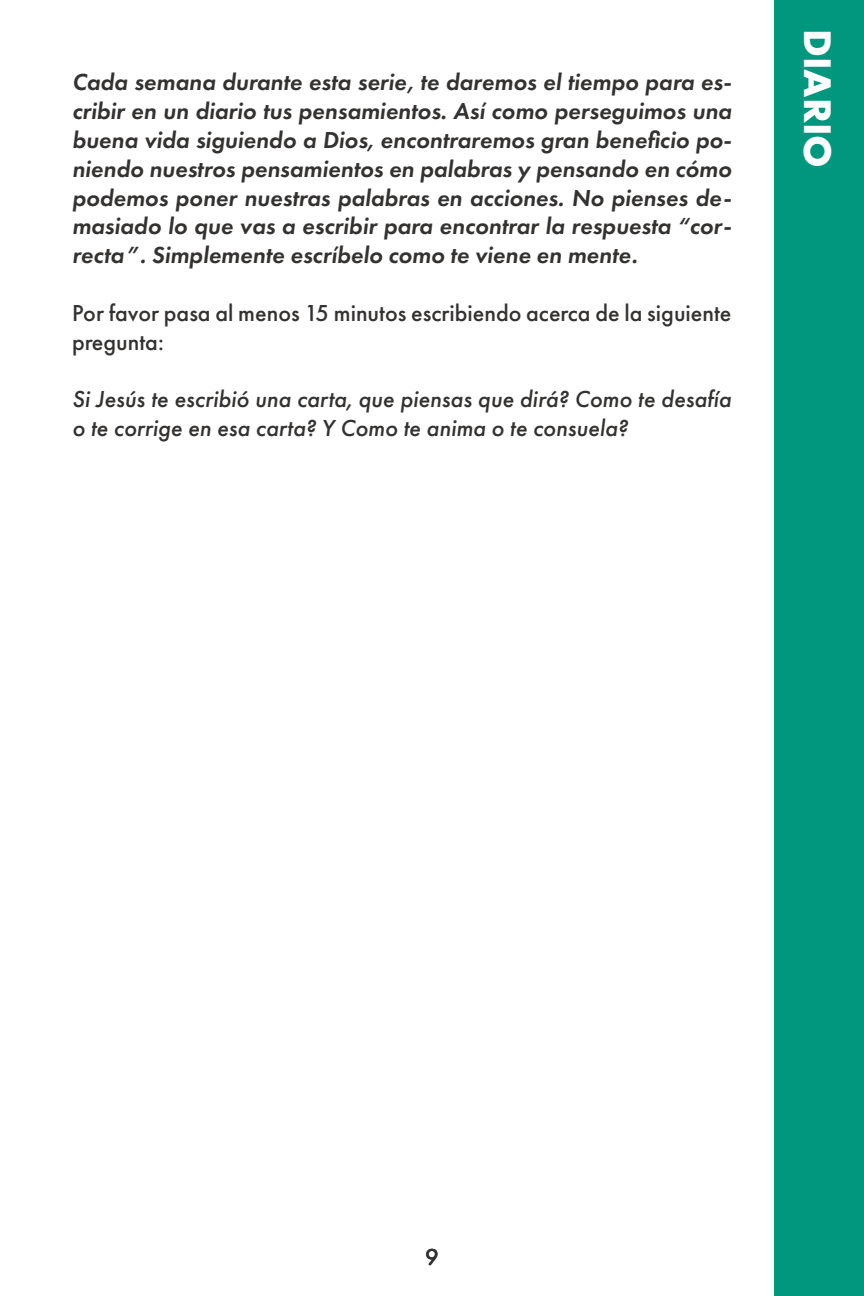
<style>
.page{position:relative;width:864px;height:1296px;background:#fff}
.page>*{position:absolute;margin:0;border:0;box-sizing:border-box;transform-origin:0 0}
.t1{font:700 40px "Futura PT";color:#fff}
.t2{font:italic 600 24px/28.8px "Futura PT";color:#343231;text-align:justify}
.t3{font:italic 500 24px/28.8px "Futura PT";color:#343231}
.t4{font:500 24px/28.8px "Futura PT";color:#343231}
</style>
<div class="page">
<div style="left:775px;top:0;width:89px;height:1296px;background:#00977f"></div>
<p class="t2" style="left:72px;top:67px;width:661px">Cada semana durante esta serie, te daremos el tiempo para es&shy;cribir en un diario tus pensamientos. Así como perseguimos una buena vida siguiendo a Dios, encontraremos gran beneficio po&shy;niendo nuestros pensamientos en palabras y pensando en cómo podemos poner nuestras palabras en acciones. No pienses de&shy;masiado lo que vas a escribir para encontrar la respuesta “cor&shy;recta”. Simplemente escríbelo como te viene en mente.</p>
<p class="t4" style="left:72px;top:298px;width:661px">Por favor pasa al menos 15 minutos escribiendo acerca de la siguiente pregunta:</p>
<p class="t3" style="left:72px;top:385px;width:661px">Si Jesús te escribió una carta, que piensas que dirá? Como te desafía o te corrige en esa carta? Y Como te anima o te consuela?</p>
<h1 class="t1" style="left:843px;top:29px;width:140px;rotate:90deg">DIARIO</h1>
<p class="t4" style="left:425px;top:1243px;width:15px">9</p>
</div>
